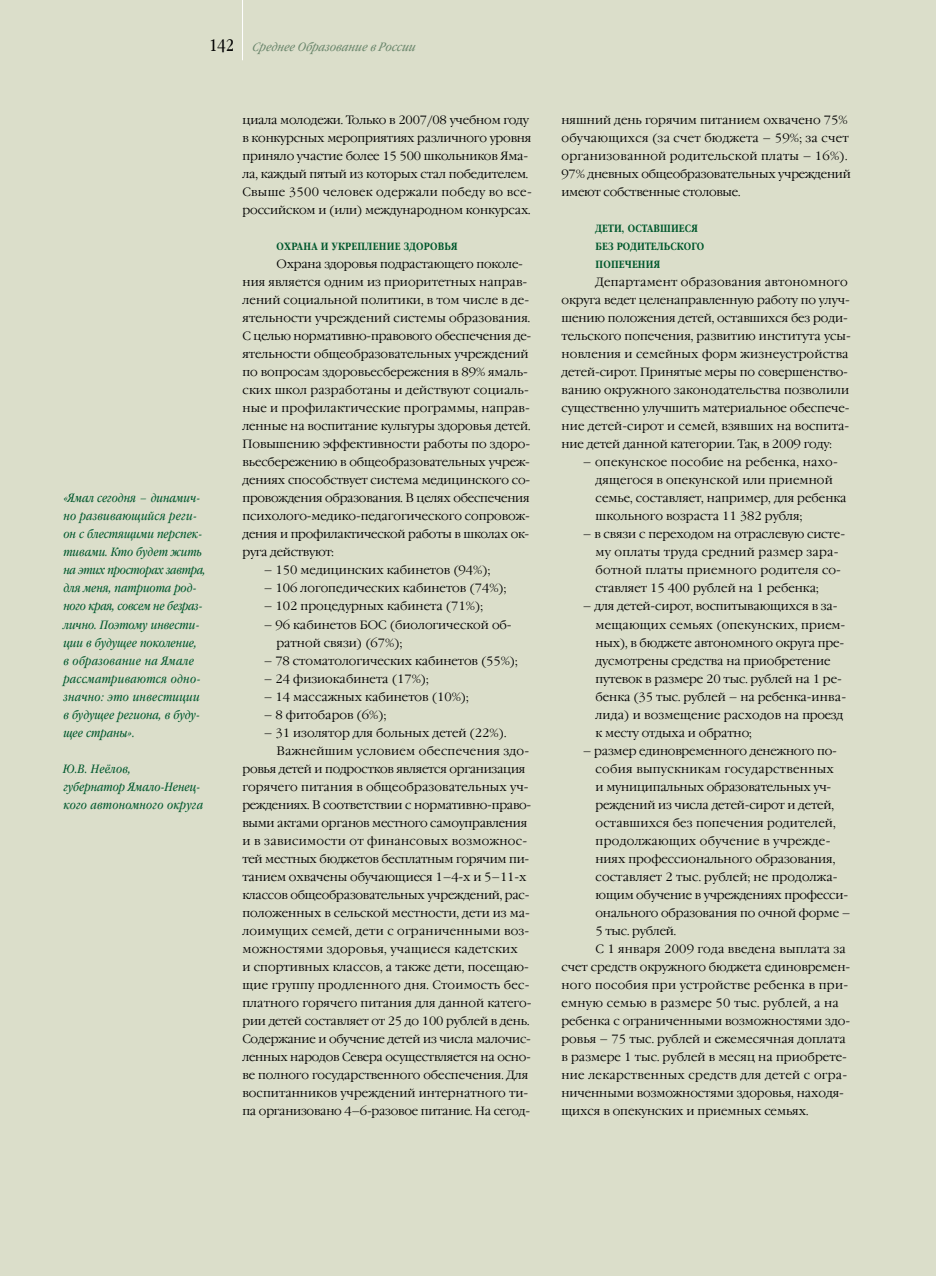
<style>
.page{position:relative;width:936px;height:1276px;background:#fff}
.page>*{position:absolute;margin:0;border:0;box-sizing:border-box;transform-origin:0 0}
.t1{font:300 12px/18px "Garamond C";letter-spacing:-.005em;color:#000}
.t2{font:italic 12px/18px "Garamond Book Narrow C";color:#00582d}
.t3{font:300 12px "Garamond C";letter-spacing:.025em;color:#000}
.t4{font:300 12px "Garamond C";letter-spacing:.02em;color:#000}
.t5{font:300 12px "Garamond C";letter-spacing:.015em;color:#000}
.t6{font:italic 12px/18px "Garamond Book Narrow C";letter-spacing:.02em;color:#00582d}
.t7{font:italic 12px "Garamond Book Narrow C";letter-spacing:.01em;color:#6a866c}
.t8{font:700 10.5px/18px "Garamond Narrow C";letter-spacing:.015em;color:#00582d}
.s1{font-style:normal;font-size:16.5px;color:#000}
</style>
<div class="page">
<div style="left:0;top:0;width:935px;height:1276px;background:#dbdeca"></div>
<hr style="left:242px;top:0;width:1px;height:60px;background:#fff">
<p class="t7" style="left:209px;top:40px;width:210px"><span class="s1">1 4 2</span> Среднее Образование в России</p>
<p class="t2" style="left:63px;top:490px;width:144px">«Ямал сегодня – динамич&shy;но развивающийся реги&shy;он с блестящими перспек&shy;тивами. Кто будет жить на этих просторах завтра, для меня, патриота род&shy;ного края, совсем не безраз&shy;лично. Поэтому инвести&shy;ции в будущее поколение,<br>в образование на Ямале рассматриваются одно&shy;значно: это инвестиции в будущее региона, в буду&shy;щее страны».</p>
<p class="t6" style="left:63px;top:760px;width:141px">Ю.В. Неёлов,<br>губернатор Ямало-Ненец&shy;кого автономного округа</p>
<p class="t1" style="left:242px;top:112px;width:291px">циала молодежи. Только в 2007/08 учебном году в конкурсных мероприятиях различного уровня приняло участие более 15 500 школьников Яма&shy;ла, каждый пятый из которых стал победителем.<br>Свыше 3500 человек одержали победу во все&shy;российском и (или) международном конкурсах.</p>
<p class="t8" style="left:276px;top:238px;width:183px">Охрана и укрепление здоровья</p>
<p class="t1" style="left:242px;top:256px;width:290px;text-indent:34px">Охрана здоровья подрастающего поколе&shy;ния является одним из приоритетных направ&shy;лений социальной политики, в том числе в де&shy;ятельности учреждений системы образования.<br>С целью нормативно-правового обеспечения де&shy;ятельности общеобразовательных учреждений по вопросам здоровьесбережения в 89% ямаль&shy;ских школ разработаны и действуют социаль&shy;ные и профилактические программы, направ&shy;ленные на воспитание культуры здоровья детей.<br>Повышению эффективности работы по здоро&shy;вьесбережению в общеобразовательных учреж&shy;дениях способствует система медицинского со&shy;провождения образования. В целях обеспечения психолого-медико-педагогического сопровож&shy;дения и профилактической работы в школах ок&shy;руга действуют:</p>
<p class="t1" style="left:264px;top:562px;width:228px">– 150 медицинских кабинетов (94%);</p>
<p class="t1" style="left:264px;top:580px;width:244px">– 106 логопедических кабинетов (74%);</p>
<p class="t1" style="left:264px;top:598px;width:221px">– 102 процедурных кабинета (71%);</p>
<p class="t1" style="left:276px;top:616px;width:237px;text-indent:-13px">– 96 кабинетов БОС (биологической об&shy;ратной связи) (67%);</p>
<p class="t1" style="left:264px;top:652px;width:255px">– 78 стоматологических кабинетов (55%);</p>
<p class="t1" style="left:264px;top:670px;width:166px">– 24 физиокабинета (17%);</p>
<p class="t1" style="left:264px;top:688px;width:206px">– 14 массажных кабинетов (10%);</p>
<p class="t1" style="left:264px;top:706px;width:124px">– 8 фитобаров (6%);</p>
<p class="t1" style="left:264px;top:724px;width:244px">– 31 изолятор для больных детей (22%).</p>
<p class="t4" style="left:276px;top:744px;width:254px">Важнейшим условием обеспечения здо-</p>
<p class="t1" style="left:242px;top:760px;width:284px">ровья детей и подростков является организация</p>
<p class="t1" style="left:242px;top:778px;width:288px">горячего питания в общеобразовательных уч-</p>
<p class="t1" style="left:242px;top:796px;width:290px">реждениях. В соответствии с нормативно-право-</p>
<p class="t1" style="left:242px;top:814px;width:286px">выми актами органов местного самоуправления</p>
<p class="t3" style="left:242px;top:834px;width:286px">и в зависимости от финансовых возможнос-</p>
<p class="t1" style="left:242px;top:850px;width:288px">тей местных бюджетов бесплатным горячим пи-</p>
<p class="t1" style="left:242px;top:868px;width:285px">танием охвачены обучающиеся 1–4-х и 5–11-х</p>
<p class="t1" style="left:242px;top:886px;width:288px">классов общеобразовательных учреждений, рас-</p>
<p class="t1" style="left:242px;top:904px;width:289px">положенных в сельской местности, дети из ма-</p>
<p class="t4" style="left:242px;top:924px;width:288px">лоимущих семей, дети с ограниченными воз-</p>
<p class="t3" style="left:242px;top:942px;width:277px">можностями здоровья, учащиеся кадетских</p>
<p class="t1" style="left:242px;top:958px;width:288px">и спортивных классов, а также дети, посещаю-</p>
<p class="t4" style="left:242px;top:978px;width:289px">щие группу продленного дня. Стоимость бес-</p>
<p class="t1" style="left:242px;top:994px;width:291px">платного горячего питания для данной катего-</p>
<p class="t1" style="left:242px;top:1012px;width:288px">рии детей составляет от 25 до 100 рублей в день.</p>
<p class="t1" style="left:242px;top:1030px;width:290px">Содержание и обучение детей из числа малочис-</p>
<p class="t1" style="left:242px;top:1048px;width:290px">ленных народов Севера осуществляется на осно-</p>
<p class="t1" style="left:242px;top:1066px;width:287px">ве полного государственного обеспечения. Для</p>
<p class="t1" style="left:242px;top:1084px;width:287px">воспитанников учреждений интернатного ти-</p>
<p class="t1" style="left:242px;top:1102px;width:289px">па организовано 4–6-разовое питание. На сегод-</p>
<p class="t1" style="left:561px;top:112px;width:291px">няшний день горячим питанием охвачено 75% обучающихся (за счет бюджета – 59%; за счет организованной родительской платы – 16%).<br>97% дневных общеобразовательных учреждений имеют собственные столовые.</p>
<p class="t8" style="left:595px;top:220px;width:110px">Дети, оставшиеся без родительского попечения</p>
<p class="t1" style="left:561px;top:274px;width:291px;text-indent:34px">Департамент образования автономного округа ведет целенаправленную работу по улуч&shy;шению положения детей, оставшихся без роди&shy;тельского попечения, развитию института усы&shy;новления и семейных форм жизнеустройства детей-сирот. Принятые меры по совершенство&shy;ванию окружного законодательства позволили существенно улучшить материальное обеспече&shy;ние детей-сирот и семей, взявших на воспита&shy;ние детей данной категории. Так, в 2009 году:</p>
<p class="t1" style="left:595px;top:454px;width:252px;text-indent:-13px">– опекунское пособие на ребенка, нахо&shy;дящегося в опекунской или приемной семье, составляет, например, для ребенка школьного возраста 11 382 рубля;</p>
<p class="t1" style="left:595px;top:526px;width:251px;text-indent:-13px">– в связи с переходом на отраслевую систе&shy;му оплаты труда средний размер зара&shy;ботной платы приемного родителя со&shy;ставляет 15 400 рублей на 1 ребенка;</p>
<p class="t1" style="left:595px;top:598px;width:252px;text-indent:-13px">– для детей-сирот, воспитывающихся в за&shy;мещающих семьях (опекунских, прием&shy;ных), в бюджете автономного округа пре&shy;дусмотрены средства на приобретение путевок в размере 20 тыс. рублей на 1 ре&shy;бенка (35 тыс. рублей – на ребенка-инва&shy;лида) и возмещение расходов на проезд к месту отдыха и обратно;</p>
<p class="t1" style="left:582px;top:742px;width:256px">– размер единовременного денежного по-</p>
<p class="t3" style="left:595px;top:762px;width:240px">собия выпускникам государственных</p>
<p class="t1" style="left:595px;top:778px;width:237px">и муниципальных образовательных уч-</p>
<p class="t1" style="left:595px;top:796px;width:240px">реждений из числа детей-сирот и детей,</p>
<p class="t5" style="left:595px;top:816px;width:242px">оставшихся без попечения родителей,</p>
<p class="t3" style="left:595px;top:834px;width:236px">продолжающих обучение в учрежде-</p>
<p class="t1" style="left:595px;top:850px;width:241px">ниях профессионального образования,</p>
<p class="t1" style="left:595px;top:868px;width:244px">составляет 2 тыс. рублей; не продолжа-</p>
<p class="t1" style="left:595px;top:886px;width:254px">ющим обучение в учреждениях професси-</p>
<p class="t1" style="left:595px;top:904px;width:256px">онального образования по очной форме –</p>
<p class="t1" style="left:595px;top:922px;width:82px">5 тыс. рублей.</p>
<p class="t5" style="left:595px;top:942px;width:252px">С 1 января 2009 года введена выплата за</p>
<p class="t1" style="left:561px;top:958px;width:290px">счет средств окружного бюджета единовремен-</p>
<p class="t3" style="left:561px;top:978px;width:288px">ного пособия при устройстве ребенка в при-</p>
<p class="t3" style="left:561px;top:996px;width:279px">емную семью в размере 50 тыс. рублей, а на</p>
<p class="t1" style="left:561px;top:1012px;width:290px">ребенка с ограниченными возможностями здо-</p>
<p class="t1" style="left:561px;top:1030px;width:286px">ровья – 75 тыс. рублей и ежемесячная доплата</p>
<p class="t1" style="left:561px;top:1048px;width:287px">в размере 1 тыс. рублей в месяц на приобрете-</p>
<p class="t3" style="left:561px;top:1068px;width:287px">ние лекарственных средств для детей с огра-</p>
<p class="t1" style="left:561px;top:1084px;width:284px">ниченными возможностями здоровья, находя-</p>
<p class="t1" style="left:561px;top:1102px;width:248px">щихся в опекунских и приемных семьях.</p>
</div>
